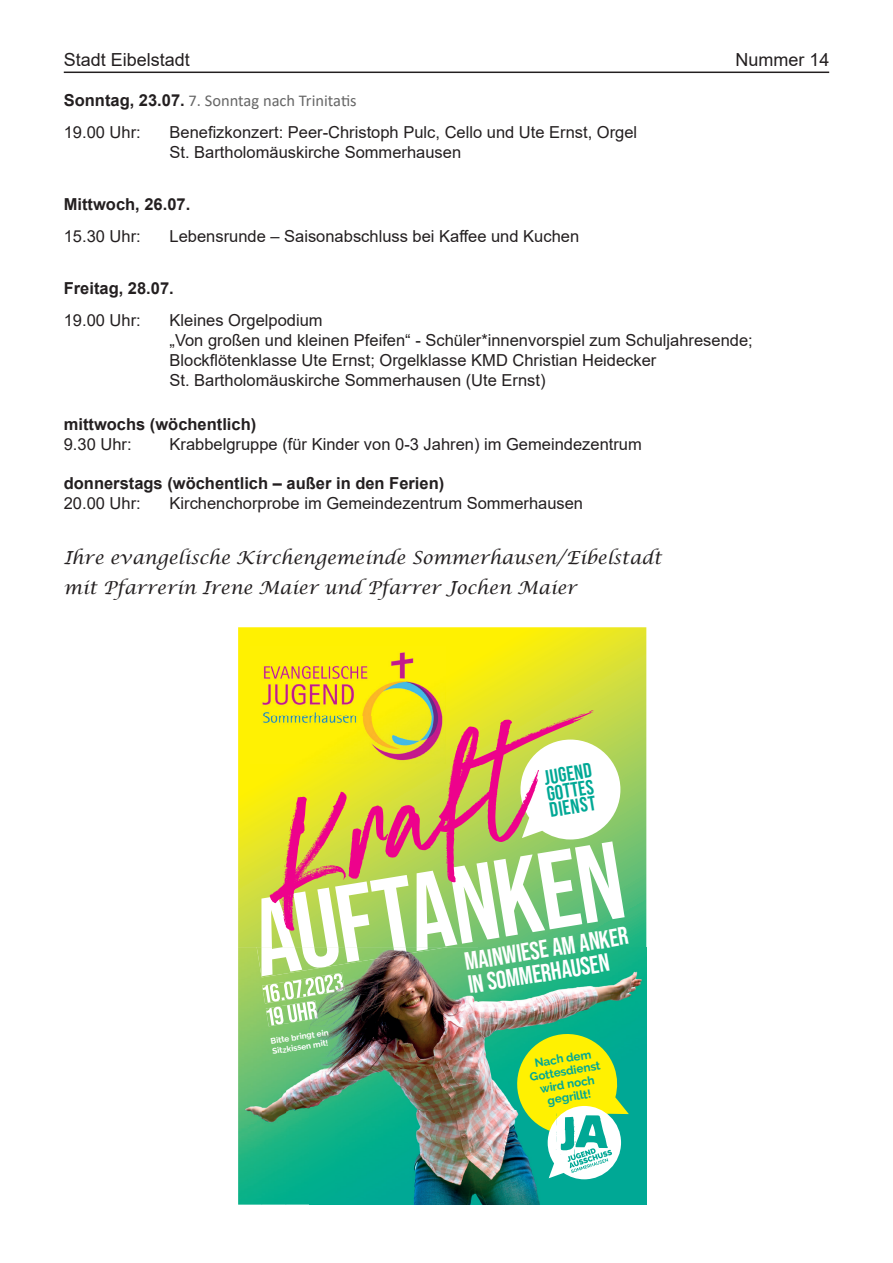
<style>
.page{position:relative;width:893px;height:1263px;background:#fff}
.page>*{position:absolute;margin:0;border:0;box-sizing:border-box;transform-origin:0 0}
.t1{font:700 109.65px "Bebas Neue Pro";color:#fff}
.t2{font:700 25.05px/23.2px "Bebas Neue Pro";color:#fff}
.t3{font:700 20.7px/16.5px "Bebas Neue Pro";color:#00a895;text-align:justify}
.t4{font:italic 18px/30.6px "Lucida Calligraphy";color:#231f20}
.t5{font:18px "Arial";color:#231f20}
.t6{font:16.5px/19.8px "Arial";color:#231f20}
.t7{font:700 16.5px "Arial";color:#231f20}
.t8{font:16.5px "Calibri";color:#666}
.t9{font:700 11.7px/13px "Raleway";color:#00a895;text-align:center}
.t10{font:700 8.25px/10.4px "Raleway";color:#fff}
.s1{font-family:"Arial";font-weight:700;color:#231f20}
</style>
<div class="page">
<hr style="left:64px;top:72px;width:765px;height:1px;background:#231f20">
<svg style="left:238px;top:627px;width:408px;height:320px;background:#c4dc38"></svg>
<svg style="left:593px;top:739px;width:27px;height:100px"></svg>
<svg style="left:269px;top:710px;width:324px;height:221px;background:#c4bb66"></svg>
<img style="left:310px;top:947px;width:336px;height:257px">
<img style="left:286px;top:1026px;width:24px;height:178px">
<img style="left:238px;top:947px;width:24px;height:257px">
<img style="left:262px;top:1003px;width:24px;height:201px">
<img style="left:257px;top:947px;width:191px;height:30px">
<img style="left:262px;top:973px;width:83px;height:30px">
<img style="left:266px;top:1000px;width:52px;height:26px">
<svg style="left:511px;top:1028px;width:118px;height:151px;background:#91d16c"></svg>
<img style="left:251px;top:646px;width:195px;height:117px">
<p class="t5" style="left:64px;top:48px;width:128px">Stadt Eibelstadt</p>
<p class="t5" style="left:735px;top:48px;width:96px">Nummer 14</p>
<p class="t8" style="left:64px;top:89px;width:294px"><span class="s1">Sonntag, 23.07.</span> 7. Sonntag nach Trinitatis</p>
<p class="t6" style="left:64px;top:122px;width:79px">19.00 Uhr:</p>
<p class="t6" style="left:170px;top:122px;width:469px">Benefizkonzert: Peer-Christoph Pulc, Cello und Ute Ernst, Orgel<br>St. Bartholomäuskirche Sommerhausen</p>
<p class="t7" style="left:64px;top:192px;width:128px">Mittwoch, 26.07.</p>
<p class="t6" style="left:64px;top:226px;width:79px">15.30 Uhr:</p>
<p class="t6" style="left:170px;top:226px;width:411px">Lebensrunde – Saisonabschluss bei Kaffee und Kuchen</p>
<p class="t7" style="left:64px;top:277px;width:112px">Freitag, 28.07.</p>
<p class="t6" style="left:64px;top:310px;width:79px">19.00 Uhr:</p>
<p class="t6" style="left:170px;top:310px;width:585px">Kleines Orgelpodium<br>„Von großen und kleinen Pfeifen“ - Schüler*innenvorspiel zum Schuljahresende; Blockflötenklasse Ute Ernst; Orgelklasse KMD Christian Heidecker<br>St. Bartholomäuskirche Sommerhausen (Ute Ernst)</p>
<p class="t7" style="left:64px;top:412px;width:194px">mittwochs (wöchentlich)</p>
<p class="t6" style="left:64px;top:434px;width:69px">9.30 Uhr:</p>
<p class="t6" style="left:170px;top:434px;width:474px">Krabbelgruppe (für Kinder von 0-3 Jahren) im Gemeindezentrum</p>
<p class="t7" style="left:64px;top:472px;width:382px">donnerstags (wöchentlich – außer in den Ferien)</p>
<p class="t6" style="left:64px;top:493px;width:79px">20.00 Uhr:</p>
<p class="t6" style="left:170px;top:493px;width:415px">Kirchenchorprobe im Gemeindezentrum Sommerhausen</p>
<p class="t4" style="left:64px;top:543px;width:599px">Ihre evangelische Kirchengemeinde Sommerhausen/Eibelstadt mit Pfarrerin Irene Maier und Pfarrer Jochen Maier</p>
<p class="t3" style="left:543px;top:769px;width:49px;rotate:-9deg">JUGEND GOTTES DIENST</p>
<h1 class="t1" style="left:244px;top:876px;width:375px;rotate:-9deg">AUFTANKEN</h1>
<h2 class="t2" style="left:463px;top:950px;width:167px;rotate:-9deg">MAINWIESE AM ANKER<br>IN SOMMERHAUSEN</h2>
<p class="t10" style="left:270px;top:1036px;width:60px;rotate:-9deg">Bitte bringt ein<br>Sitzkissen mit!</p>
<p class="t9" style="left:527px;top:1057px;width:73px;rotate:-9deg">Nach dem<br>Gottesdienst wird noch gegrillt!</p>
</div>
